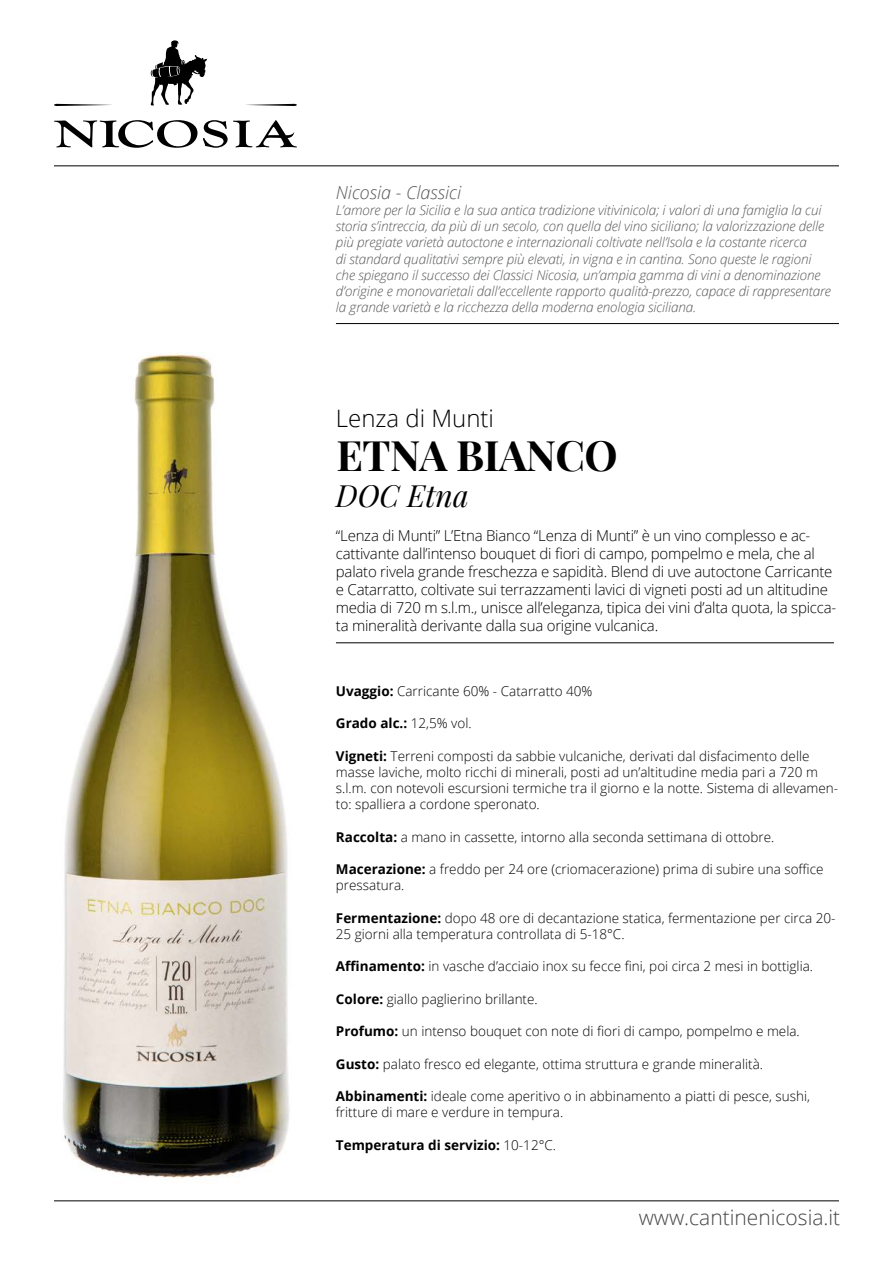
<style>
.page{position:relative;width:893px;height:1263px;background:#fff}
.page>*{position:absolute;margin:0;border:0;box-sizing:border-box;transform-origin:0 0}
.t1{font:700 42px "Playfair Display";letter-spacing:-.01em;color:#000}
.t2{font:italic 30px "Playfair Display";color:#000}
.t3{font:300 24px "Open Sans";color:#000}
.t4{font:300 21px "Open Sans";color:#464547}
.t5{font:italic 300 18px "Open Sans";color:#58595b}
.t6{font:300 15px/18px "Open Sans";letter-spacing:-.015em;color:#000}
.t7{font:300 13.5px/16.2px "Open Sans";color:#000}
.t8{font:italic 300 13.5px/16.2px "Open Sans";letter-spacing:-.01em;color:#58595b}
.t9{font:700 13.5px "Open Sans";color:#000}
.s1{font-weight:700}
.s2{font-weight:300}
</style>
<div class="page">
<svg style="left:54px;top:104px;width:58px;height:2px"></svg>
<svg style="left:246px;top:104px;width:51px;height:2px"></svg>
<svg style="left:54px;top:120px;width:243px;height:28px"></svg>
<svg style="left:150px;top:40px;width:57px;height:66px"></svg>
<hr style="left:336px;top:642px;width:498px;height:1px;background:#000">
<hr style="left:54px;top:165px;width:785px;height:1px;background:#000">
<hr style="left:54px;top:1200px;width:785px;height:1px;background:#000">
<hr style="left:336px;top:323px;width:503px;height:1px;background:#000">
<img style="left:63px;top:352px;width:226px;height:826px">
<h3 class="t5" style="left:336px;top:180px;width:127px">Nicosia - Classici</h3>
<p class="t8" style="left:336px;top:201px;width:497px">L’amore per la Sicilia e la sua antica tradizione vitivinicola; i valori di una famiglia la cui storia s’intreccia, da più di un secolo, con quella del vino siciliano; la valorizzazione delle più pregiate varietà autoctone e internazionali coltivate nell’Isola e la costante ricerca<br>di standard qualitativi sempre più elevati, in vigna e in cantina. Sono queste le ragioni che spiegano il successo dei Classici Nicosia, un’ampia gamma di vini a denominazione d’origine e monovarietali dall’eccellente rapporto qualità-prezzo, capace di rappresentare la grande varietà e la ricchezza della moderna enologia siciliana.</p>
<h3 class="t3" style="left:336px;top:402px;width:160px">Lenza di Munti</h3>
<h1 class="t1" style="left:336px;top:429px;width:283px">ETNA BIANCO</h1>
<h2 class="t2" style="left:336px;top:476px;width:134px">DOC Etna</h2>
<p class="t6" style="left:336px;top:526px;width:502px">“Lenza di Munti” L’Etna Bianco “Lenza di Munti” è un vino complesso e ac&shy;cattivante dall’intenso bouquet di fiori di campo, pompelmo e mela, che al palato rivela grande freschezza e sapidità. Blend di uve autoctone Carricante e Catarratto, coltivate sui terrazzamenti lavici di vigneti posti ad un altitudine media di 720 m s.l.m., unisce all’eleganza, tipica dei vini d’alta quota, la spicca&shy;ta mineralità derivante dalla sua origine vulcanica.</p>
<p class="t7" style="left:336px;top:682px;width:258px"><span class="s1">Uvaggio:</span> Carricante 60% - Catarratto 40%</p>
<p class="t9" style="left:336px;top:714px;width:137px">Grado alc.: <span class="s2">12,5% vol.</span></p>
<p class="t7" style="left:336px;top:747px;width:504px"><span class="s1">Vigneti:</span> Terreni composti da sabbie vulcaniche, derivati dal disfacimento delle masse laviche, molto ricchi di minerali, posti ad un’altitudine media pari a 720 m s.l.m. con notevoli escursioni termiche tra il giorno e la notte. Sistema di allevamen&shy;to: spalliera a cordone speronato.</p>
<p class="t7" style="left:336px;top:828px;width:440px"><span class="s1">Raccolta:</span> a mano in cassette, intorno alla seconda settimana di ottobre.</p>
<p class="t7" style="left:336px;top:861px;width:489px"><span class="s1">Macerazione:</span> a freddo per 24 ore (criomacerazione) prima di subire una soffice pressatura.</p>
<p class="t7" style="left:336px;top:909px;width:501px"><span class="s1">Fermentazione:</span> dopo 48 ore di decantazione statica, fermentazione per circa 20-<br>25 giorni alla temperatura controllata di 5-18°C.</p>
<p class="t7" style="left:336px;top:958px;width:479px"><span class="s1">Affinamento:</span> in vasche d’acciaio inox su fecce fini, poi circa 2 mesi in bottiglia.</p>
<p class="t7" style="left:336px;top:990px;width:203px"><span class="s1">Colore:</span> giallo paglierino brillante.</p>
<p class="t7" style="left:336px;top:1023px;width:465px"><span class="s1">Profumo:</span> un intenso bouquet con note di fiori di campo, pompelmo e mela.</p>
<p class="t7" style="left:336px;top:1055px;width:429px"><span class="s1">Gusto:</span> palato fresco ed elegante, ottima struttura e grande mineralità.</p>
<p class="t7" style="left:336px;top:1087px;width:475px"><span class="s1">Abbinamenti:</span> ideale come aperitivo o in abbinamento a piatti di pesce, sushi, fritture di mare e verdure in tempura.</p>
<p class="t9" style="left:336px;top:1135px;width:222px">Temperatura di servizio: <span class="s2">10-12°C.</span></p>
<h3 class="t4" style="left:639px;top:1203px;width:203px">www.cantinenicosia.it</h3>
</div>
